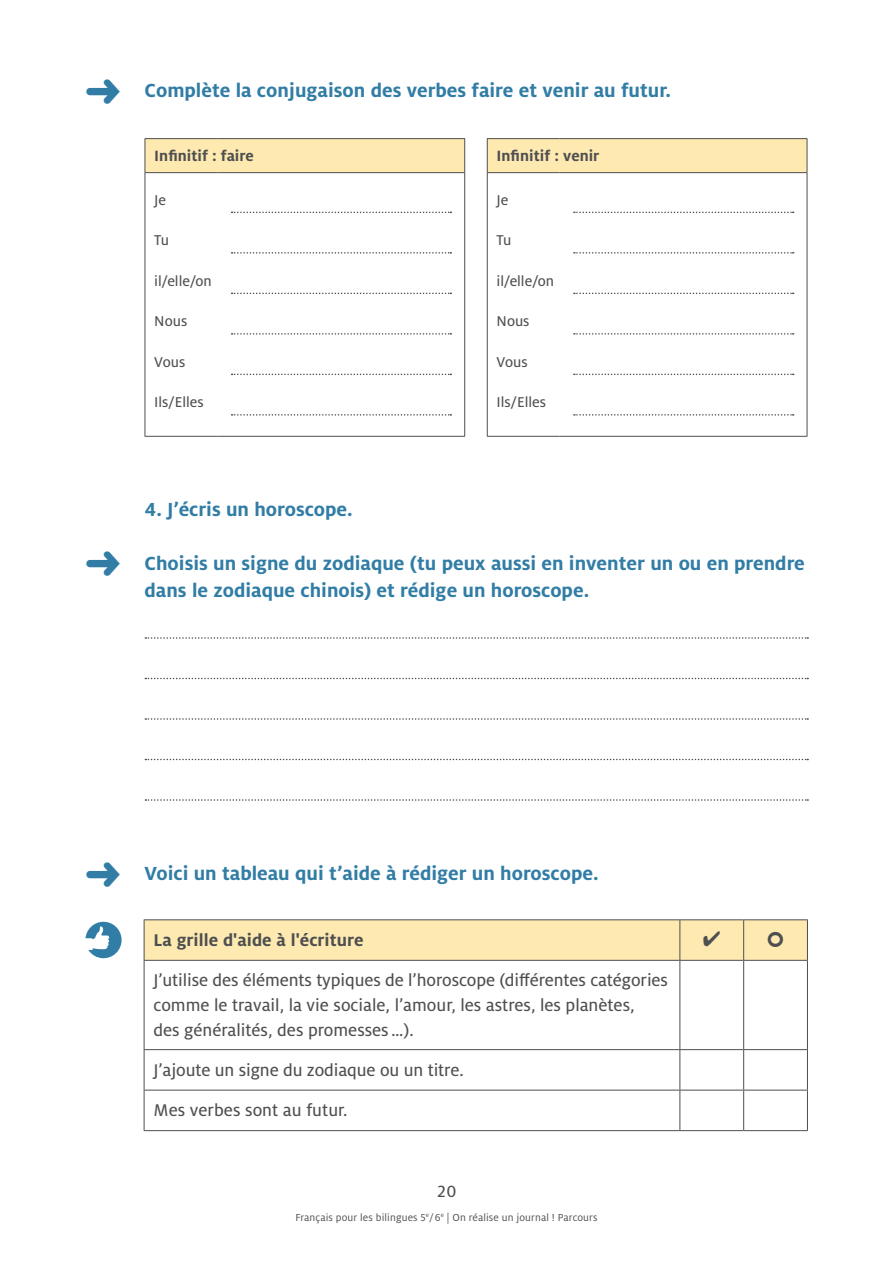
<style>
.page{position:relative;width:893px;height:1263px;background:#fff}
.page>*{position:absolute;margin:0;border:0;box-sizing:border-box;transform-origin:0 0}
.t1{font:700 21px/27px "Milo OT";color:#317da5}
.t2{font:18.75px/24.8px "Milo OT Text";letter-spacing:-.005em;color:#4e4f50}
.t3{font:700 18.75px "Milo OT";letter-spacing:.005em;color:#4e4f50}
.t4{font:18px "Milo OT Text";color:#4e4f50}
.t5{font:700 16.5px "Milo OT";color:#4e4f50}
.t6{font:15.75px "Milo OT Text";color:#4e4f50}
.t7{font:11.25px "Milo OT";letter-spacing:.01em;color:#4e4f50}
</style>
<div class="page">
<svg style="left:145px;top:637px;width:663px;height:2px"></svg>
<svg style="left:145px;top:678px;width:663px;height:1px"></svg>
<svg style="left:145px;top:718px;width:663px;height:2px"></svg>
<svg style="left:145px;top:759px;width:663px;height:1px"></svg>
<svg style="left:145px;top:799px;width:663px;height:2px"></svg>
<div style="left:145px;top:139px;width:320px;height:34px;background:#fee9b1"></div>
<hr style="left:145px;top:172px;width:72px;height:1px;background:#4e4f50">
<hr style="left:145px;top:173px;width:1px;height:263px;background:#4e4f50">
<hr style="left:217px;top:172px;width:248px;height:1px;background:#4e4f50">
<hr style="left:464px;top:173px;width:1px;height:263px;background:#4e4f50">
<hr style="left:145px;top:436px;width:72px;height:1px;background:#4e4f50">
<hr style="left:217px;top:436px;width:248px;height:1px;background:#4e4f50">
<hr style="left:145px;top:138px;width:72px;height:1px;background:#4e4f50">
<hr style="left:145px;top:139px;width:1px;height:33px;background:#4e4f50">
<hr style="left:217px;top:138px;width:248px;height:1px;background:#4e4f50">
<hr style="left:464px;top:139px;width:1px;height:33px;background:#4e4f50">
<svg style="left:232px;top:212px;width:219px;height:1px"></svg>
<svg style="left:232px;top:252px;width:219px;height:2px"></svg>
<svg style="left:232px;top:293px;width:219px;height:1px"></svg>
<svg style="left:232px;top:333px;width:219px;height:2px"></svg>
<svg style="left:232px;top:374px;width:219px;height:1px"></svg>
<svg style="left:232px;top:414px;width:219px;height:2px"></svg>
<div style="left:487px;top:139px;width:320px;height:34px;background:#fee9b1"></div>
<hr style="left:487px;top:172px;width:73px;height:1px;background:#4e4f50">
<hr style="left:487px;top:173px;width:1px;height:263px;background:#4e4f50">
<hr style="left:560px;top:172px;width:247px;height:1px;background:#4e4f50">
<hr style="left:807px;top:173px;width:1px;height:263px;background:#4e4f50">
<hr style="left:487px;top:436px;width:73px;height:1px;background:#4e4f50">
<hr style="left:560px;top:436px;width:247px;height:1px;background:#4e4f50">
<hr style="left:487px;top:138px;width:73px;height:1px;background:#4e4f50">
<hr style="left:487px;top:139px;width:1px;height:33px;background:#4e4f50">
<hr style="left:560px;top:138px;width:247px;height:1px;background:#4e4f50">
<hr style="left:807px;top:139px;width:1px;height:33px;background:#4e4f50">
<svg style="left:574px;top:212px;width:220px;height:1px"></svg>
<svg style="left:574px;top:252px;width:220px;height:2px"></svg>
<svg style="left:574px;top:293px;width:220px;height:1px"></svg>
<svg style="left:574px;top:333px;width:220px;height:2px"></svg>
<svg style="left:574px;top:374px;width:220px;height:1px"></svg>
<svg style="left:574px;top:414px;width:220px;height:2px"></svg>
<svg style="left:85px;top:922px;width:37px;height:36px"></svg>
<hr style="left:144px;top:961px;width:1px;height:88px;background:#4e4f50">
<hr style="left:679px;top:961px;width:1px;height:88px;background:#4e4f50">
<hr style="left:743px;top:961px;width:1px;height:88px;background:#4e4f50">
<hr style="left:807px;top:961px;width:1px;height:88px;background:#4e4f50">
<hr style="left:144px;top:960px;width:536px;height:1px;background:#4e4f50">
<hr style="left:680px;top:960px;width:64px;height:1px;background:#4e4f50">
<hr style="left:744px;top:960px;width:64px;height:1px;background:#4e4f50">
<hr style="left:144px;top:1050px;width:1px;height:40px;background:#4e4f50">
<hr style="left:679px;top:1050px;width:1px;height:40px;background:#4e4f50">
<hr style="left:743px;top:1050px;width:1px;height:40px;background:#4e4f50">
<hr style="left:807px;top:1050px;width:1px;height:40px;background:#4e4f50">
<hr style="left:144px;top:1090px;width:1px;height:40px;background:#4e4f50">
<hr style="left:679px;top:1090px;width:1px;height:40px;background:#4e4f50">
<hr style="left:743px;top:1090px;width:1px;height:40px;background:#4e4f50">
<hr style="left:807px;top:1090px;width:1px;height:40px;background:#4e4f50">
<hr style="left:144px;top:919px;width:536px;height:1px;background:#4e4f50">
<hr style="left:680px;top:919px;width:64px;height:1px;background:#4e4f50">
<hr style="left:744px;top:919px;width:64px;height:1px;background:#4e4f50">
<hr style="left:807px;top:920px;width:1px;height:40px;background:#4e4f50">
<hr style="left:144px;top:1049px;width:536px;height:1px;background:#4e4f50">
<hr style="left:144px;top:1090px;width:536px;height:1px;background:#4e4f50">
<hr style="left:144px;top:1130px;width:536px;height:1px;background:#4e4f50">
<hr style="left:680px;top:1049px;width:64px;height:1px;background:#4e4f50">
<hr style="left:744px;top:1049px;width:64px;height:1px;background:#4e4f50">
<hr style="left:680px;top:1090px;width:64px;height:1px;background:#4e4f50">
<hr style="left:744px;top:1090px;width:64px;height:1px;background:#4e4f50">
<hr style="left:680px;top:1130px;width:64px;height:1px;background:#4e4f50">
<hr style="left:744px;top:1130px;width:64px;height:1px;background:#4e4f50">
<div style="left:144px;top:920px;width:663px;height:40px;background:#fee9b1"></div>
<p class="t1" style="left:145px;top:77px;width:528px">Complète la conjugaison des verbes faire et venir au futur.</p>
<p class="t5" style="left:154px;top:146px;width:101px">Infinitif : faire</p>
<p class="t6" style="left:154px;top:191px;width:13px">Je</p>
<p class="t6" style="left:154px;top:232px;width:16px">Tu</p>
<p class="t6" style="left:154px;top:272px;width:59px">il/elle/on</p>
<p class="t6" style="left:154px;top:313px;width:34px">Nous</p>
<p class="t6" style="left:154px;top:353px;width:33px">Vous</p>
<p class="t6" style="left:154px;top:394px;width:51px">Ils/Elles</p>
<p class="t5" style="left:497px;top:146px;width:104px">Infinitif : venir</p>
<p class="t6" style="left:497px;top:191px;width:13px">Je</p>
<p class="t6" style="left:497px;top:232px;width:16px">Tu</p>
<p class="t6" style="left:497px;top:272px;width:59px">il/elle/on</p>
<p class="t6" style="left:497px;top:313px;width:34px">Nous</p>
<p class="t6" style="left:497px;top:353px;width:33px">Vous</p>
<p class="t6" style="left:497px;top:394px;width:51px">Ils/Elles</p>
<p class="t1" style="left:145px;top:496px;width:210px">4. J’écris un horoscope.</p>
<p class="t1" style="left:145px;top:550px;width:662px">Choisis un signe du zodiaque (tu peux aussi en inventer un ou en prendre dans le zodiaque chinois) et rédige un horoscope.</p>
<p class="t1" style="left:145px;top:860px;width:456px">Voici un tableau qui t’aide à rédiger un horoscope.</p>
<p class="t3" style="left:153px;top:929px;width:212px">La grille d'aide à l'écriture</p>
<p class="t2" style="left:153px;top:968px;width:516px">J’utilise des éléments typiques de l’horoscope (différentes catégories comme le travail, la vie sociale, l’amour, les astres, les planètes,<br>des généralités, des promesses…).</p>
<p class="t2" style="left:153px;top:1050px;width:312px;line-height:40.5px">J’ajoute un signe du zodiaque ou un titre.<br>Mes verbes sont au futur.</p>
<p class="t4" style="left:436px;top:1181px;width:22px">20</p>
<p class="t7" style="left:295px;top:1211px;width:304px">Français pour les bilingues 5<sup>e</sup>/ 6<sup>e</sup> | On réalise un journal ! Parcours</p>
</div>
